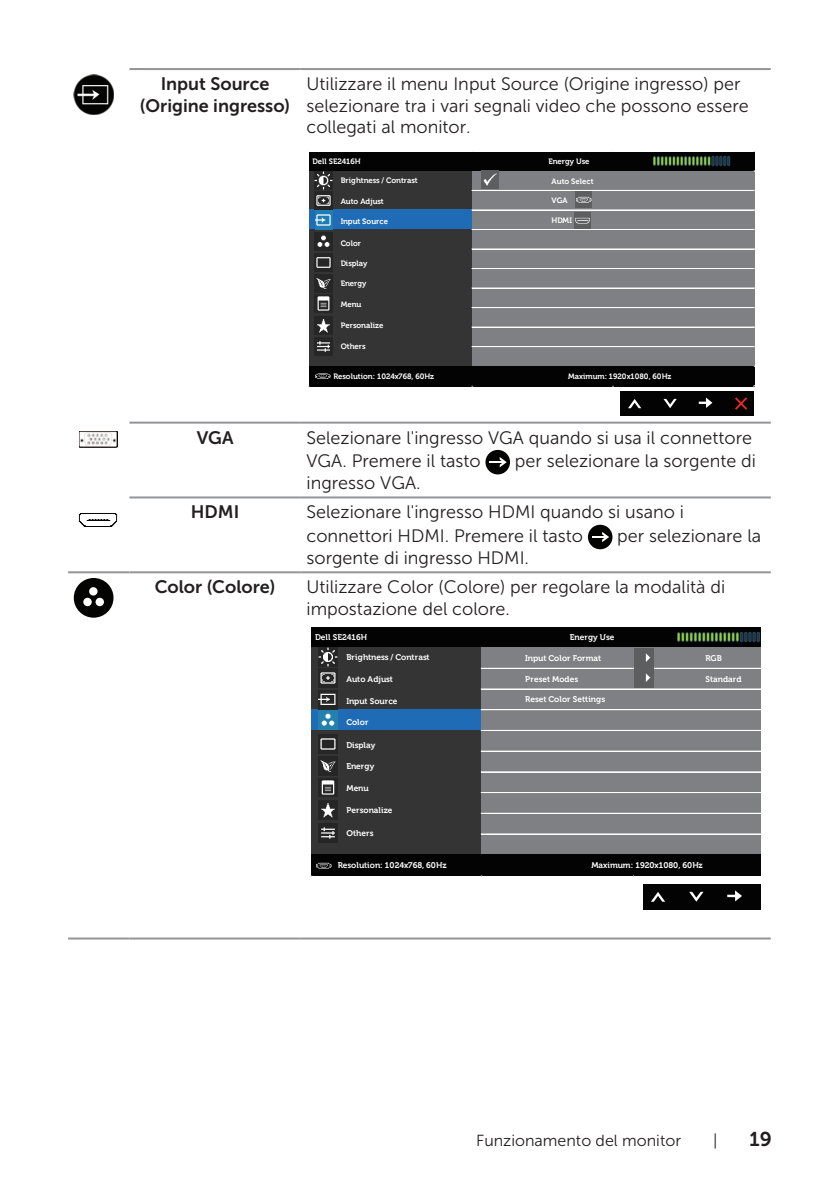
<style>
.page{position:relative;width:840px;height:1191px;background:#fff}
.page>*{position:absolute;margin:0;border:0;box-sizing:border-box;transform-origin:0 0}
.t1{font:20px "Museo Sans For Dell 700";color:#231f20}
.text_OSD_table{font:18px/21.6px "Museo Sans For Dell 300";color:#231f20}
.text_OSD_table-2{font:18px/21.6px "Museo Sans For Dell 700";color:#231f20;text-align:center}
.t2{font:16px "Museo Sans For Dell 300";color:#231f20}
.t3{font:700 8.2px "Museo For Dell";color:#fff}
.t4{font:700 7.8px "Museo For Dell";letter-spacing:.005em;color:#fff}
</style>
<div class="page">
<hr style="left:129px;top:68px;width:171px;height:2px;background:#939598">
<hr style="left:300px;top:68px;width:470px;height:2px;background:#939598">
<hr style="left:129px;top:421px;width:171px;height:2px;background:#939598">
<hr style="left:300px;top:421px;width:470px;height:2px;background:#939598">
<hr style="left:129px;top:496px;width:171px;height:2px;background:#939598">
<hr style="left:300px;top:496px;width:470px;height:2px;background:#939598">
<hr style="left:68px;top:571px;width:61px;height:2px;background:#939598">
<hr style="left:129px;top:571px;width:171px;height:2px;background:#939598">
<hr style="left:300px;top:571px;width:470px;height:2px;background:#939598">
<hr style="left:68px;top:937px;width:61px;height:2px;background:#939598">
<hr style="left:129px;top:937px;width:171px;height:2px;background:#939598">
<hr style="left:300px;top:937px;width:470px;height:2px;background:#939598">
<img style="left:74px;top:75px;width:39px;height:39px">
<div style="left:620px;top:391px;width:133px;height:25px;background:#030303"></div>
<svg style="left:628px;top:399px;width:13px;height:9px"></svg>
<svg style="left:663px;top:399px;width:13px;height:9px"></svg>
<svg style="left:698px;top:397px;width:14px;height:11px"></svg>
<svg style="left:735px;top:397px;width:11px;height:13px"></svg>
<div style="left:309px;top:152px;width:444px;height:19px;background:#030303"></div>
<div style="left:309px;top:171px;width:163px;height:39px;background:#343434"></div>
<div style="left:472px;top:171px;width:281px;height:39px;background:#7f8083"></div>
<div style="left:309px;top:210px;width:163px;height:20px;background:#1f6bb5"></div>
<div style="left:472px;top:210px;width:281px;height:20px;background:#7f8083"></div>
<div style="left:309px;top:229px;width:163px;height:137px;background:#343434"></div>
<div style="left:472px;top:229px;width:281px;height:137px;background:#7f8083"></div>
<div style="left:309px;top:366px;width:444px;height:20px;background:#030303"></div>
<hr style="left:472px;top:190px;width:281px;height:1px;background:#fff">
<hr style="left:472px;top:210px;width:281px;height:1px;background:#fff">
<hr style="left:472px;top:229px;width:281px;height:1px;background:#fff">
<hr style="left:472px;top:249px;width:281px;height:1px;background:#fff">
<hr style="left:472px;top:268px;width:281px;height:1px;background:#fff">
<hr style="left:472px;top:288px;width:281px;height:1px;background:#fff">
<hr style="left:472px;top:307px;width:281px;height:1px;background:#fff">
<hr style="left:472px;top:327px;width:281px;height:1px;background:#fff">
<hr style="left:472px;top:346px;width:281px;height:1px;background:#fff">
<img style="left:481px;top:171px;width:17px;height:18px">
<img style="left:315px;top:373px;width:15px;height:6px">
<img style="left:652px;top:155px;width:78px;height:12px">
<img style="left:574px;top:212px;width:16px;height:16px">
<img style="left:575px;top:192px;width:16px;height:15px">
<img style="left:314px;top:192px;width:18px;height:17px">
<img style="left:314px;top:233px;width:18px;height:17px">
<img style="left:314px;top:254px;width:18px;height:17px">
<img style="left:314px;top:274px;width:18px;height:18px">
<img style="left:314px;top:337px;width:18px;height:18px">
<img style="left:314px;top:295px;width:18px;height:17px">
<img style="left:314px;top:316px;width:18px;height:18px">
<img style="left:315px;top:211px;width:17px;height:18px">
<img style="left:314px;top:171px;width:18px;height:18px">
<img style="left:79px;top:431px;width:38px;height:16px">
<div style="left:485px;top:450px;width:24px;height:24px;background:#040503;border-radius:50%"></div>
<svg style="left:489px;top:457px;width:17px;height:10px"></svg>
<img style="left:78px;top:513px;width:40px;height:14px">
<div style="left:587px;top:525px;width:25px;height:24px;background:#040503;border-radius:50%"></div>
<svg style="left:592px;top:532px;width:16px;height:10px"></svg>
<div style="left:74px;top:578px;width:39px;height:39px;background:#040503;border-radius:50%"></div>
<div style="left:89px;top:587px;width:8px;height:8px;background:#fff;border-radius:50%"></div>
<div style="left:83px;top:598px;width:9px;height:8px;background:#fff;border-radius:50%"></div>
<div style="left:95px;top:598px;width:9px;height:8px;background:#fff;border-radius:50%"></div>
<div style="left:642px;top:884px;width:118px;height:25px;background:#030303"></div>
<svg style="left:651px;top:892px;width:13px;height:9px"></svg>
<svg style="left:689px;top:892px;width:14px;height:9px"></svg>
<svg style="left:727px;top:890px;width:14px;height:11px"></svg>
<div style="left:311px;top:627px;width:449px;height:21px;background:#030303"></div>
<div style="left:311px;top:647px;width:170px;height:63px;background:#343434"></div>
<div style="left:481px;top:647px;width:279px;height:63px;background:#7f8083"></div>
<div style="left:311px;top:709px;width:170px;height:22px;background:#1f6bb5"></div>
<div style="left:481px;top:709px;width:279px;height:22px;background:#7f8083"></div>
<div style="left:311px;top:730px;width:170px;height:125px;background:#343434"></div>
<div style="left:481px;top:730px;width:279px;height:125px;background:#7f8083"></div>
<div style="left:311px;top:854px;width:449px;height:22px;background:#030303"></div>
<hr style="left:481px;top:668px;width:279px;height:1px;background:#fff">
<hr style="left:481px;top:688px;width:279px;height:1px;background:#fff">
<hr style="left:481px;top:689px;width:279px;height:1px;background:#fff">
<hr style="left:481px;top:709px;width:279px;height:1px;background:#fff">
<hr style="left:481px;top:730px;width:279px;height:1px;background:#fff">
<hr style="left:481px;top:751px;width:279px;height:1px;background:#fff">
<hr style="left:481px;top:771px;width:279px;height:1px;background:#fff">
<hr style="left:481px;top:772px;width:279px;height:1px;background:#fff">
<hr style="left:481px;top:792px;width:279px;height:1px;background:#fff">
<hr style="left:481px;top:813px;width:279px;height:1px;background:#fff">
<hr style="left:481px;top:833px;width:279px;height:1px;background:#fff">
<hr style="left:481px;top:834px;width:279px;height:1px;background:#fff">
<img style="left:633px;top:648px;width:20px;height:40px">
<img style="left:316px;top:862px;width:15px;height:7px">
<img style="left:676px;top:631px;width:84px;height:12px">
<img style="left:318px;top:669px;width:19px;height:18px">
<img style="left:318px;top:690px;width:19px;height:39px">
<img style="left:318px;top:734px;width:19px;height:19px">
<img style="left:318px;top:756px;width:19px;height:19px">
<img style="left:318px;top:823px;width:19px;height:19px">
<img style="left:318px;top:778px;width:19px;height:19px">
<img style="left:318px;top:800px;width:19px;height:20px">
<img style="left:318px;top:647px;width:19px;height:20px">
<p class="text_OSD_table-2" style="left:140px;top:73px;width:152px">Input Source (Origine ingresso)</p>
<p class="text_OSD_table" style="left:306px;top:73px;width:443px">Utilizzare il menu Input Source (Origine ingresso) per selezionare tra i vari segnali video che possono essere collegati al monitor.</p>
<p class="t4" style="left:312px;top:157px;width:50px">Dell SE2416H</p>
<p class="t4" style="left:548px;top:157px;width:43px">Energy Use</p>
<p class="t4" style="left:340px;top:176px;width:78px">Brightness / Contrast</p>
<p class="t4" style="left:340px;top:197px;width:45px">Auto Adjust</p>
<p class="t4" style="left:340px;top:216px;width:49px">Input Source</p>
<p class="t4" style="left:340px;top:238px;width:22px">Color</p>
<p class="t4" style="left:340px;top:259px;width:28px">Display</p>
<p class="t4" style="left:340px;top:279px;width:27px">Energy</p>
<p class="t4" style="left:340px;top:300px;width:22px">Menu</p>
<p class="t4" style="left:340px;top:321px;width:44px">Personalize</p>
<p class="t4" style="left:340px;top:342px;width:27px">Others</p>
<p class="t4" style="left:551px;top:176px;width:44px">Auto Select</p>
<p class="t4" style="left:551px;top:196px;width:18px">VGA</p>
<p class="t4" style="left:551px;top:216px;width:22px">HDMI</p>
<p class="t4" style="left:333px;top:372px;width:102px">Resolution: 1024x768, 60Hz</p>
<p class="t4" style="left:568px;top:372px;width:104px">Maximum: 1920x1080, 60Hz</p>
<p class="text_OSD_table-2" style="left:196px;top:426px;width:38px">VGA</p>
<p class="text_OSD_table" style="left:306px;top:425px;width:447px;line-height:23.8px">Selezionare l'ingresso VGA quando si usa il connettore<br>VGA. Premere il tasto</p>
<p class="text_OSD_table" style="left:514px;top:450px;width:242px">per selezionare la sorgente di</p>
<p class="text_OSD_table" style="left:306px;top:472px;width:115px">ingresso VGA.</p>
<p class="text_OSD_table-2" style="left:191px;top:501px;width:50px">HDMI</p>
<p class="text_OSD_table" style="left:306px;top:500px;width:379px;line-height:23.8px">Selezionare l'ingresso HDMI quando si usano i connettori HDMI. Premere il tasto</p>
<p class="text_OSD_table" style="left:617px;top:525px;width:145px">per selezionare la</p>
<p class="text_OSD_table" style="left:306px;top:547px;width:224px">sorgente di ingresso HDMI.</p>
<p class="text_OSD_table-2" style="left:155px;top:576px;width:122px">Color (Colore)</p>
<p class="text_OSD_table" style="left:306px;top:576px;width:420px">Utilizzare Color (Colore) per regolare la modalità di impostazione del colore.</p>
<p class="t3" style="left:525px;top:653px;width:77px">Input Color Format</p>
<p class="t3" style="left:705px;top:653px;width:18px">RGB</p>
<p class="t3" style="left:525px;top:674px;width:54px">Preset Modes</p>
<p class="t3" style="left:705px;top:674px;width:38px">Standard</p>
<p class="t3" style="left:525px;top:695px;width:81px">Reset Color Settings</p>
<p class="t3" style="left:315px;top:633px;width:54px">Dell SE2416H</p>
<p class="t3" style="left:569px;top:633px;width:46px">Energy Use</p>
<p class="t3" style="left:346px;top:652px;width:85px">Brightness / Contrast</p>
<p class="t3" style="left:346px;top:674px;width:48px">Auto Adjust</p>
<p class="t3" style="left:346px;top:696px;width:53px">Input Source</p>
<p class="t3" style="left:346px;top:717px;width:24px">Color</p>
<p class="t3" style="left:346px;top:740px;width:30px">Display</p>
<p class="t3" style="left:346px;top:761px;width:29px">Energy</p>
<p class="t3" style="left:346px;top:783px;width:24px">Menu</p>
<p class="t3" style="left:346px;top:806px;width:47px">Personalize</p>
<p class="t3" style="left:346px;top:828px;width:29px">Others</p>
<p class="t3" style="left:337px;top:860px;width:110px">Resolution: 1024x768, 60Hz</p>
<p class="t3" style="left:591px;top:860px;width:113px">Maximum: 1920x1080, 60Hz</p>
<p class="t2" style="left:476px;top:1131px;width:206px">Funzionamento del monitor</p>
<p class="t2" style="left:712px;top:1131px;width:6px">|</p>
<p class="t1" style="left:749px;top:1127px;width:24px">19</p>
</div>
